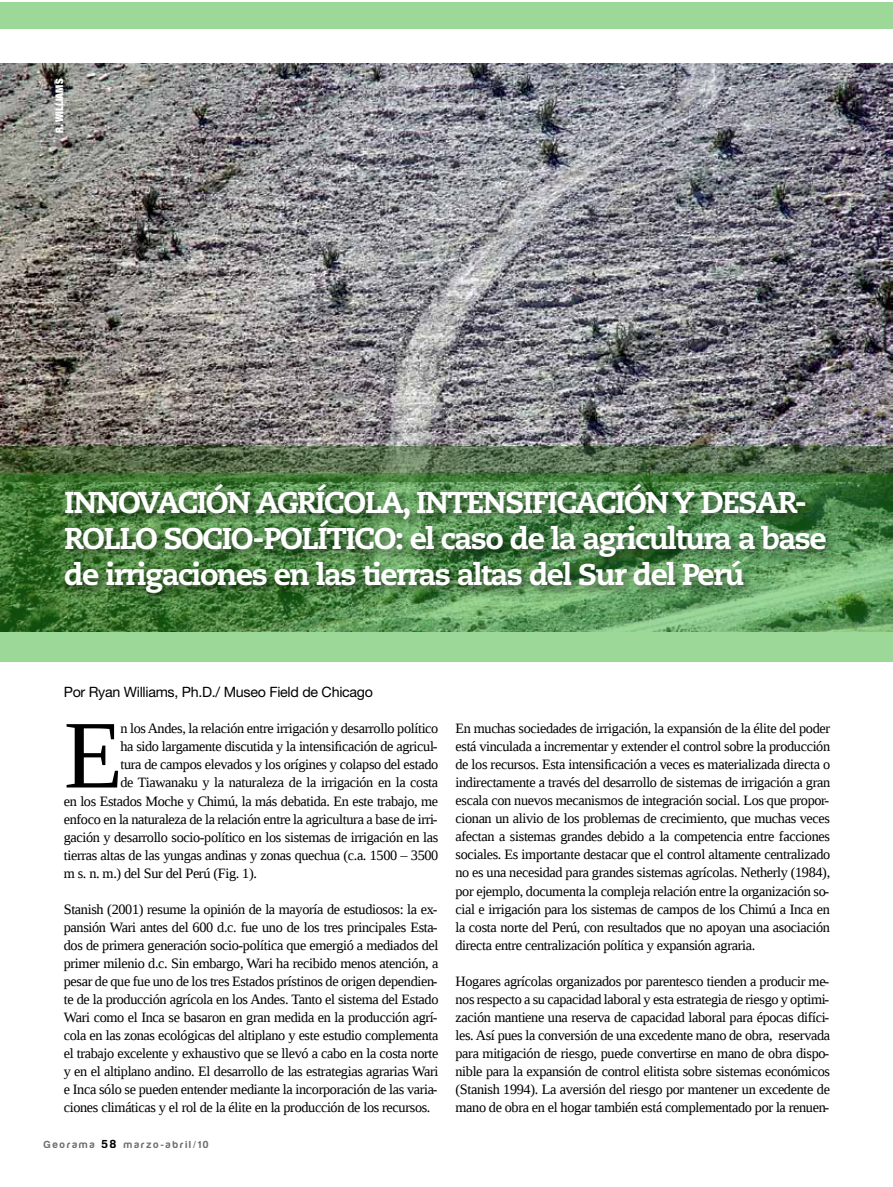
<style>
.page{position:relative;width:893px;height:1187px;background:#fff}
.page>*{position:absolute;margin:0;border:0;box-sizing:border-box;transform-origin:0 0}
.t1{font:96.75px "Liberation Serif";color:#000}
.t2{font:800 30px/36px "Caecilia LT Std";letter-spacing:-.05em;color:#fff}
.t3{font:14.25px/18px "Liberation Serif";letter-spacing:-.025em;color:#000;text-align:justify}
.t4{font:14.25px "Helvetica Neue LT Std";letter-spacing:-.02em;color:#000}
.t5{font:700 10.5px "Harabara";letter-spacing:.2em;color:#6d6e71}
.t6{font:900 condensed 10.5px "Helvetica Neue LT Std";color:#fff}
.s1{font-size:12px;color:#000}
</style>
<div class="page">
<svg style="left:866px;top:63px;width:26px;height:1px"></svg>
<img style="left:0;top:64px;width:892px;height:382px">
<svg style="left:0;top:481px;width:892px;height:180px;background:#6faa6a"></svg>
<div style="left:62px;top:479px;width:775px;height:125px;background:#000;opacity:.45"></div>
<svg style="left:0;top:446px;width:892px;height:35px;background:#516e47"></svg>
<div style="left:0;top:3px;width:892px;height:26px;background:#9cd999"></div>
<p class="t6" style="left:53px;top:133px;width:56px;rotate:-90deg">R. WILLIAMS</p>
<h2 class="t2" style="left:64px;top:485px;width:764px">INNOVACIÓN AGRÍCOLA, INTENSIFICACIÓN Y DESAR-<br>ROLLO SOCIO-POLÍTICO: el caso de la agricultura a base de irrigaciones en las tierras altas del Sur del Perú</h2>
<p class="t4" style="left:64px;top:683px;width:311px">Por Ryan Williams, Ph.D./ Museo Field de Chicago</p>
<h1 class="t1" style="left:64px;top:701px;width:61px">E</h1>
<p class="t3" style="left:120px;top:719px;width:319px">n los Andes, la relación entre irrigación y desarrollo político</p>
<p class="t3" style="left:120px;top:737px;width:319px">!"#$%&amp;'#(")*"+,-.,#&amp;%$/0.%&amp;"#1#("#%-.,-$%2/"/%3-#&amp;,#"*)%/0(-</p>
<p class="t3" style="left:120px;top:755px;width:319px">tura de campos elevados y los orígines y colapso del estado</p>
<p class="t3" style="left:120px;top:773px;width:319px">de Tiawanaku y la naturaleza de la irrigación en la costa</p>
<p class="t3" style="left:64px;top:791px;width:376px">en los Estados Moche y Chimú, la más debatida. En este trabajo, me</p>
<p class="t3" style="left:64px;top:809px;width:375px">enfoco en la naturaleza de la relación entre la agricultura a base de irri-</p>
<p class="t3" style="left:64px;top:827px;width:376px">gación y desarrollo socio-político en los sistemas de irrigación en las</p>
<p class="t3" style="left:64px;top:845px;width:376px">tierras altas de las yungas andinas y zonas quechua (c.a. 1500 – 3500</p>
<p class="t3" style="left:64px;top:863px;width:195px">m s. n. m.) del Sur del Perú (Fig. 1).</p>
<p class="t3" style="left:64px;top:899px;width:376px">Stanish (2001) resume la opinión de la mayoría de estudiosos: la ex&shy;pansión Wari antes del 600 d.c. fue uno de los tres principales Esta&shy;dos de primera generación socio-política que emergió a mediados del primer milenio d.c. Sin embargo, Wari ha recibido menos atención, a pesar de que fue uno de los tres Estados prístinos de origen dependien&shy;te de la producción agrícola en los Andes. Tanto el sistema del Estado Wari como el Inca se basaron en gran medida en la producción agrí&shy;cola en las zonas ecológicas del altiplano y este estudio complementa el trabajo excelente y exhaustivo que se llevó a cabo en la costa norte y en el altiplano andino. El desarrollo de las estrategias agrarias Wari e Inca sólo se pueden entender mediante la incorporación de las varia&shy;ciones climáticas y el rol de la élite en la producción de los recursos.</p>
<p class="t5" style="left:44px;top:1138px;width:166px">Georama <span class="s1">58</span> marzo-abril/10</p>
<p class="t3" style="left:455px;top:719px;width:380px;text-align:left">En muchas sociedades de irrigación, la expansión de la élite del poder está vinculada a incrementar y extender el control sobre la producción &amp;,#('$#),/0)$'$4#5$."#%-.,-$%2/"/%3-#"#6,/,$#,$#+".,)%"(%7"&amp;"#&amp;%),/."#'# indirectamente a través del desarrollo de sistemas de irrigación a gran escala con nuevos mecanismos de integración social. Los que propor&shy;cionan un alivio de los problemas de crecimiento, que muchas veces afectan a sistemas grandes debido a la competencia entre facciones sociales. Es importante destacar que el control altamente centralizado no es una necesidad para grandes sistemas agrícolas. Netherly (1984), por ejemplo, documenta la compleja relación entre la organización so&shy;cial e irrigación para los sistemas de campos de los Chimú a Inca en la costa norte del Perú, con resultados que no apoyan una asociación directa entre centralización política y expansión agraria.</p>
<p class="t3" style="left:455px;top:971px;width:376px">Hogares agrícolas organizados por parentesco tienden a producir me&shy;nos respecto a su capacidad laboral y esta estrategia de riesgo y optimi&shy;zación mantiene una reserva de capacidad laboral para épocas difíci&shy;les. Así pues la conversión de una excedente mano de obra, reservada para mitigación de riesgo, puede convertirse en mano de obra dispo&shy;nible para la expansión de control elitista sobre sistemas económicos (Stanish 1994). La aversión del riesgo por mantener un excedente de mano de obra en el hogar también está complementado por la renuen-</p>
</div>
